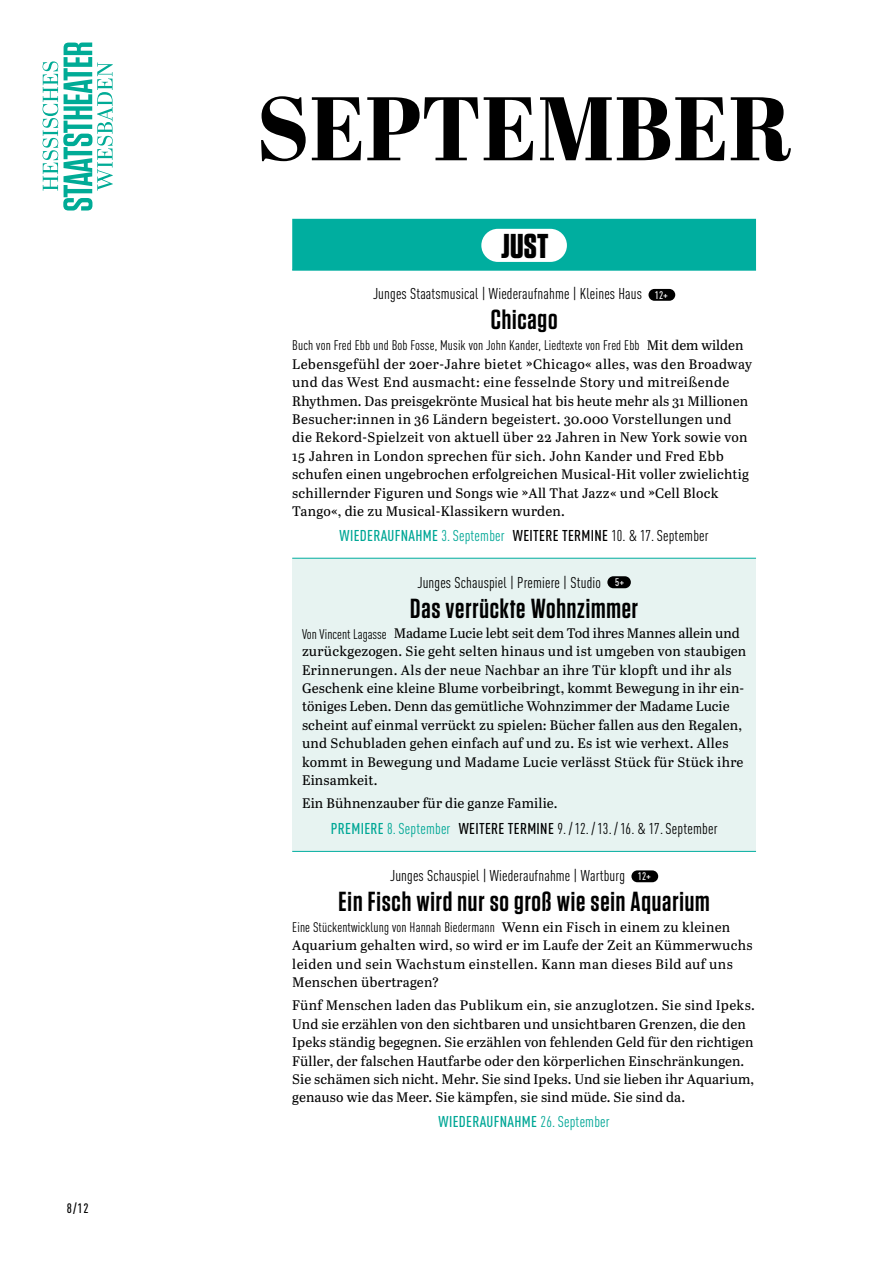
<style>
.page{position:relative;width:893px;height:1263px;background:#fff}
.page>*{position:absolute;margin:0;border:0;box-sizing:border-box;transform-origin:0 0}
.t1{font:800 90px "Abril Display";color:#000}
.t2{font:700 34.5px "Tungsten";color:#000}
.t3{font:600 27.6px "Tungsten";letter-spacing:.03em;color:#000}
.t4{font:condensed 15.45px "DIN Pro";letter-spacing:.01em;color:#000}
.t5{font:500 condensed 15.45px "DIN Pro";letter-spacing:.02em;color:#00a796}
.t6{font:13.8px/18.5px "Abril Text";letter-spacing:.01em;color:#000}
.t7{font:condensed 13.8px "DIN Pro";letter-spacing:.01em;color:#000}
.t8{font:500 condensed 13.5px "DIN Pro";color:#000}
.s1{font-weight:500;font-size:10.8px;color:#fff}
.s2{font-family:"Abril Text";font-stretch:normal}
.s3{font-weight:500;color:#00a796}
.s4{color:#00a796}
.s5{font-weight:500}
.s6{font-family:"DIN Pro";font-stretch:condensed}
.s7{font-weight:400}
</style>
<div class="page">
<svg style="left:43px;top:43px;width:70px;height:168px"></svg>
<div style="left:292px;top:558px;width:464px;height:293px;background:#e7f3f1"></div>
<div style="left:292px;top:219px;width:464px;height:51px;background:#00ae9f"></div>
<div style="left:481px;top:229px;width:86px;height:33px;background:#fff;border-radius:17px"></div>
<hr style="left:292px;top:270px;width:464px;height:1px;background:#00ae9f">
<div style="left:648px;top:289px;width:27px;height:12px;background:#000;border-radius:6px"></div>
<hr style="left:292px;top:558px;width:464px;height:1px;background:#00ae9f">
<div style="left:607px;top:576px;width:24px;height:12px;background:#000;border-radius:6px"></div>
<hr style="left:292px;top:851px;width:464px;height:1px;background:#00ae9f">
<div style="left:631px;top:870px;width:27px;height:12px;background:#000;border-radius:6px"></div>
<p class="t8" style="left:67px;top:1198px;width:23px">8/12</p>
<h1 class="t1" style="left:256px;top:66px;width:537px">SEPTEMBER</h1>
<h2 class="t2" style="left:501px;top:227px;width:49px">JUST</h2>
<p class="t4" style="left:373px;top:283px;width:297px">Junges Staatsmusical | Wiederaufnahme | Kleines Haus <span class="s1">12+</span></p>
<h3 class="t3" style="left:491px;top:305px;width:68px">Chicago</h3>
<p class="t7" style="left:292px;top:335px;width:453px">Buch von Fred Ebb und Bob Fosse, Musik von John Kander, Liedtexte von Fred Ebb <span class="s2">Mit dem wilden</span></p>
<p class="t6" style="left:292px;top:354px;width:461px">Lebensgefühl der 20er-Jahre bietet »Chicago« alles, was den Broadway und das West End ausmacht: eine fesselnde Story und mitreißende Rhythmen. Das preisgekrönte Musical hat bis heute mehr als 31 Millionen Besucher:innen in 36 Ländern begeistert. 30.000 Vorstellungen und die Rekord-Spielzeit von aktuell über 22 Jahren in New York sowie von 15 Jahren in London sprechen für sich. John Kander und Fred Ebb schufen einen ungebrochen erfolgreichen Musical-Hit voller zwielichtig schillernder Figuren und Songs wie »All That Jazz« und »Cell Block Tango«, die zu Musical-Klassikern wurden.</p>
<p class="t4" style="left:340px;top:524px;width:371px"><span class="s3">WIEDERAUFNAHME</span> <span class="s4">3.September</span> <span class="s5">WEITERE TERMINE</span> 10. &amp; 17.September</p>
<p class="t4" style="left:417px;top:571px;width:208px">Junges Schauspiel | Premiere | Studio <span class="s1">5+</span></p>
<h3 class="t3" style="left:410px;top:594px;width:229px">Das verrückte Wohnzimmer</h3>
<p class="t6" style="left:302px;top:623px;width:446px"><span class="s6">Von Vincent Lagasse</span> Madame Lucie lebt seit dem Tod ihres Mannes allein und zurückgezogen. Sie geht selten hinaus und ist umgeben von staubigen Erinnerungen. Als der neue Nachbar an ihre Tür klopft und ihr als Geschenk eine kleine Blume vorbeibringt, kommt Bewegung in ihr ein&shy;töniges Leben. Denn das gemütliche Wohnzimmer der Madame Lucie scheint auf einmal verrückt zu spielen: Bücher fallen aus den Regalen, und Schubladen gehen einfach auf und zu. Es ist wie verhext. Alles kommt in Bewegung und Madame Lucie verlässt Stück für Stück ihre Einsamkeit.</p>
<p class="t6" style="left:302px;top:794px;width:257px">Ein Bühnenzauber für die ganze Familie.</p>
<p class="t4" style="left:331px;top:817px;width:388px"><span class="s3">PREMIERE</span> <span class="s4">8.September</span> <span class="s5">WEITERE TERMINE</span> 9. /12. /13. /16. &amp; 17.September</p>
<p class="t4" style="left:390px;top:864px;width:262px">Junges Schauspiel | Wiederaufnahme | Wartburg <span class="s1">12+</span></p>
<h3 class="t3" style="left:339px;top:887px;width:372px">Ein Fisch wird nur so groß wie sein Aquarium</h3>
<p class="t7" style="left:292px;top:917px;width:440px">Eine Stückentwicklung von Hannah Biedermann <span class="s2">Wenn ein Fisch in einem zu kleinen</span></p>
<p class="t6" style="left:292px;top:935px;width:462px">Aquarium gehalten wird, so wird er im Laufe der Zeit an Kümmerwuchs leiden und sein Wachstum einstellen. Kann man dieses Bild auf uns<br>Menschen übertragen?</p>
<p class="t6" style="left:292px;top:996px;width:464px">Fünf Menschen laden das Publikum ein, sie anzuglotzen. Sie sind Ipeks.<br>Und sie erzählen von den sichtbaren und unsichtbaren Grenzen, die den Ipeks ständig begegnen. Sie erzählen von fehlenden Geld für den richtigen Füller, der falschen Hautfarbe oder den körperlichen Einschränkungen.<br>Sie schämen sich nicht. Mehr. Sie sind Ipeks. Und sie lieben ihr Aquarium, genauso wie das Meer. Sie kämpfen, sie sind müde. Sie sind da.</p>
<p class="t5" style="left:439px;top:1110px;width:173px">WIEDERAUFNAHME <span class="s7">26.September</span></p>
</div>
